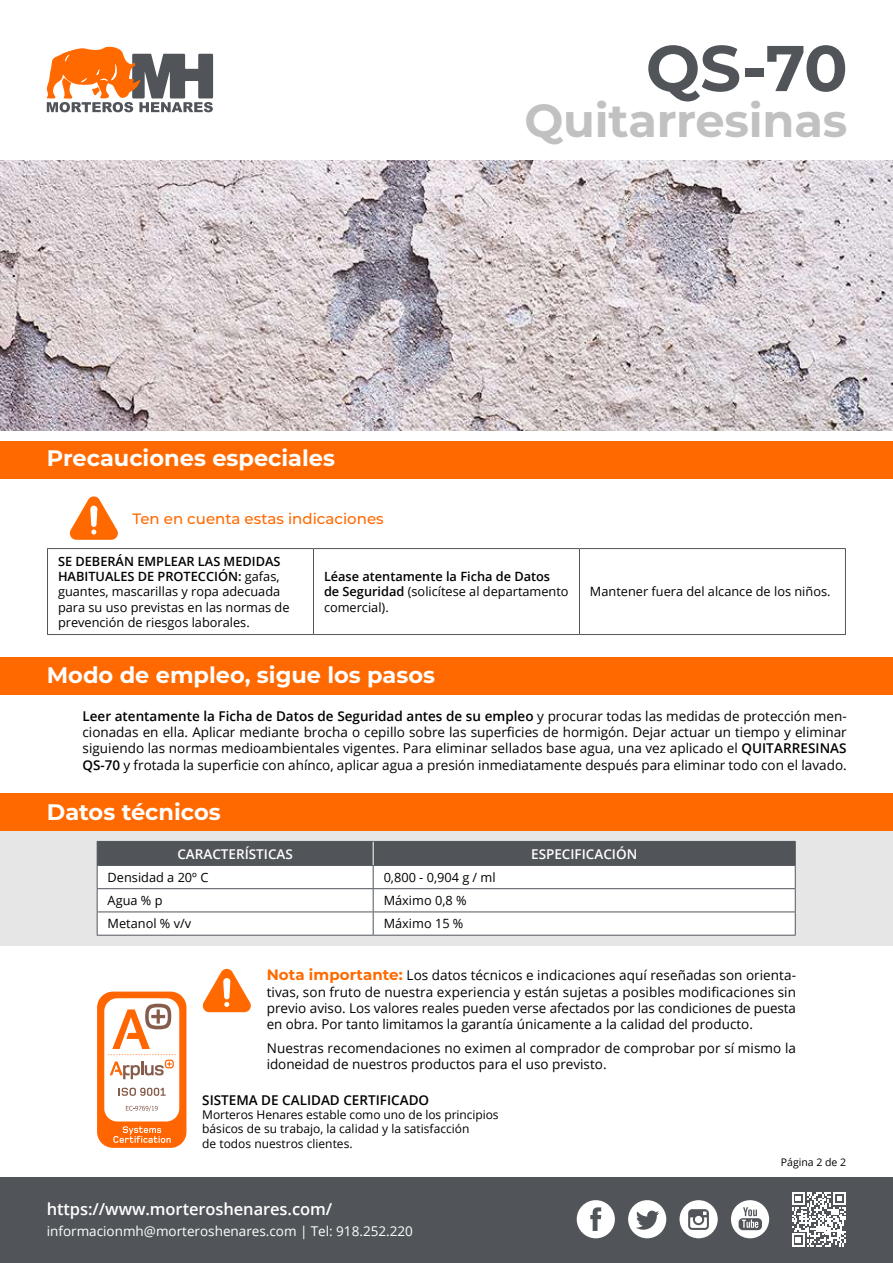
<style>
.page{position:relative;width:893px;height:1263px;background:#fff}
.page>*{position:absolute;margin:0;border:0;box-sizing:border-box;transform-origin:0 0}
.t1{font:700 64.5px "Montserrat";color:#51555a}
.t2{font:700 46.35px "Montserrat";letter-spacing:-.005em;color:#c1c1c1}
.t3{font:700 22.5px "Montserrat";color:#fff}
.t4{font:600 16.5px "Open Sans";letter-spacing:-.005em;color:#fff}
.t5{font:500 15px "Montserrat";color:#ff6900}
.t6{font:13.5px/16.2px "Open Sans";color:#000;text-align:justify}
.t7{font:13.5px "Open Sans";color:#fff}
.t8{font:600 13.5px "Open Sans";color:#fff}
.t9{font:600 13.5px "Open Sans";color:#000}
.t10{font:12.75px/15.3px "Open Sans";color:#000}
.t11{font:600 12.75px/15.3px "Open Sans";color:#000}
.t12{font:12px/14.4px "Open Sans";color:#000}
.t13{font:10.5px "Open Sans";color:#000}
.s1{font-weight:600}
.s2{font-weight:400}
.s3{font-family:"Montserrat";font-weight:700;font-size:15px;color:#ff6900}
</style>
<div class="page">
<div style="left:0;top:657px;width:893px;height:37px;background:#ff6900"></div>
<svg style="left:46px;top:47px;width:167px;height:65px"></svg>
<img style="left:0;top:160px;width:893px;height:271px">
<div style="left:0;top:441px;width:893px;height:37px;background:#ff6900"></div>
<hr style="left:47px;top:548px;width:266px;height:1px;background:#51555a">
<hr style="left:47px;top:549px;width:1px;height:85px;background:#51555a">
<hr style="left:313px;top:548px;width:266px;height:1px;background:#51555a">
<hr style="left:313px;top:549px;width:1px;height:85px;background:#51555a">
<hr style="left:579px;top:548px;width:267px;height:1px;background:#51555a">
<hr style="left:579px;top:549px;width:1px;height:85px;background:#51555a">
<hr style="left:845px;top:549px;width:1px;height:85px;background:#51555a">
<hr style="left:47px;top:634px;width:266px;height:1px;background:#51555a">
<hr style="left:313px;top:634px;width:266px;height:1px;background:#51555a">
<hr style="left:579px;top:634px;width:267px;height:1px;background:#51555a">
<svg style="left:69px;top:496px;width:49px;height:44px"></svg>
<div style="left:0;top:827px;width:893px;height:119px;background:#e6e6e7"></div>
<hr style="left:97px;top:935px;width:276px;height:1px;background:#51555a">
<hr style="left:373px;top:935px;width:423px;height:1px;background:#51555a">
<svg style="left:97px;top:841px;width:699px;height:94px;background:#cccdce"></svg>
<div style="left:0;top:793px;width:893px;height:38px;background:#ff6900"></div>
<svg style="left:202px;top:968px;width:49px;height:44px"></svg>
<div style="left:0;top:1177px;width:893px;height:86px;background:#51555a"></div>
<svg style="left:97px;top:991px;width:89px;height:157px"></svg>
<svg style="left:577px;top:1200px;width:38px;height:38px"></svg>
<svg style="left:628px;top:1200px;width:38px;height:38px"></svg>
<svg style="left:731px;top:1200px;width:38px;height:38px"></svg>
<svg style="left:679px;top:1200px;width:39px;height:38px"></svg>
<svg style="left:792px;top:1192px;width:54px;height:54px"></svg>
<h3 class="t3" style="left:47px;top:442px;width:290px">Precauciones especiales</h3>
<p class="t5" style="left:132px;top:508px;width:253px">Ten en cuenta estas indicaciones</p>
<h1 class="t1" style="left:646px;top:22px;width:203px">QS-70</h1>
<h2 class="t2" style="left:524px;top:87px;width:324px">Quitarresinas</h2>
<p class="t10" style="left:58px;top:553px;width:233px"><span class="s1">SE DEBERÁN EMPLEAR LAS MEDIDAS HABITUALES DE PROTECCIÓN:</span> gafas, guantes, mascarillas y ropa adecuada para su uso previstas en las normas de prevención de riesgos laborales.</p>
<p class="t11" style="left:324px;top:569px;width:246px">Léase atentamente la Ficha de Datos de Seguridad <span class="s2">(solicítese al departamento comercial).</span></p>
<h3 class="t3" style="left:47px;top:658px;width:390px">Modo de empleo, sigue los pasos</h3>
<p class="t10" style="left:590px;top:584px;width:242px">Mantener fuera del alcance de los niños.</p>
<p class="t6" style="left:82px;top:708px;width:766px"><span class="s1">Leer atentamente la Ficha de Datos de Seguridad antes de su empleo</span> y procurar todas las medidas de protección men&shy;cionadas en ella. Aplicar mediante brocha o cepillo sobre las superficies de hormigón. Dejar actuar un tiempo y eliminar siguiendo las normas medioambientales vigentes. Para eliminar sellados base agua, una vez aplicado el <span class="s1">QUITARRESINAS QS-70</span> y frotada la superficie con ahínco, aplicar agua a presión inmediatamente después para eliminar todo con el lavado.</p>
<h3 class="t3" style="left:47px;top:795px;width:175px">Datos técnicos</h3>
<p class="t8" style="left:177px;top:844px;width:117px">CARACTERÍSTICAS</p>
<p class="t8" style="left:531px;top:844px;width:108px">ESPECIFICACIÓN</p>
<p class="t10" style="left:108px;top:869px;width:102px">Densidad a 20º C</p>
<p class="t10" style="left:384px;top:869px;width:114px">0,800 - 0,904 g / ml</p>
<p class="t10" style="left:108px;top:892px;width:56px">Agua % p</p>
<p class="t10" style="left:384px;top:892px;width:84px">Máximo 0,8 %</p>
<p class="t10" style="left:108px;top:916px;width:85px">Metanol % v/v</p>
<p class="t10" style="left:384px;top:916px;width:81px">Máximo 15 %</p>
<p class="t6" style="left:267px;top:967px;width:531px"><span class="s3">Nota importante:</span> Los datos técnicos e indicaciones aquí reseñadas son orienta&shy;tivas, son fruto de nuestra experiencia y están sujetas a posibles modificaciones sin previo aviso. Los valores reales pueden verse afectados por las condiciones de puesta en obra. Por tanto limitamos la garantía únicamente a la calidad del producto.</p>
<p class="t6" style="left:267px;top:1039px;width:531px">Nuestras recomendaciones no eximen al comprador de comprobar por sí mismo la idoneidad de nuestros productos para el uso previsto.</p>
<p class="t9" style="left:202px;top:1090px;width:228px">SISTEMA DE CALIDAD CERTIFICADO</p>
<p class="t12" style="left:202px;top:1107px;width:298px">Morteros Henares estable como uno de los principios básicos de su trabajo, la calidad y la satisfacción<br>de todos nuestros clientes.</p>
<p class="t4" style="left:47px;top:1198px;width:287px">https://www.morteroshenares.com/</p>
<p class="t7" style="left:47px;top:1222px;width:368px">informacionmh@morteroshenares.com | Tel: 918.252.220</p>
<p class="t13" style="left:781px;top:1155px;width:67px">Página 2 de 2</p>
</div>
